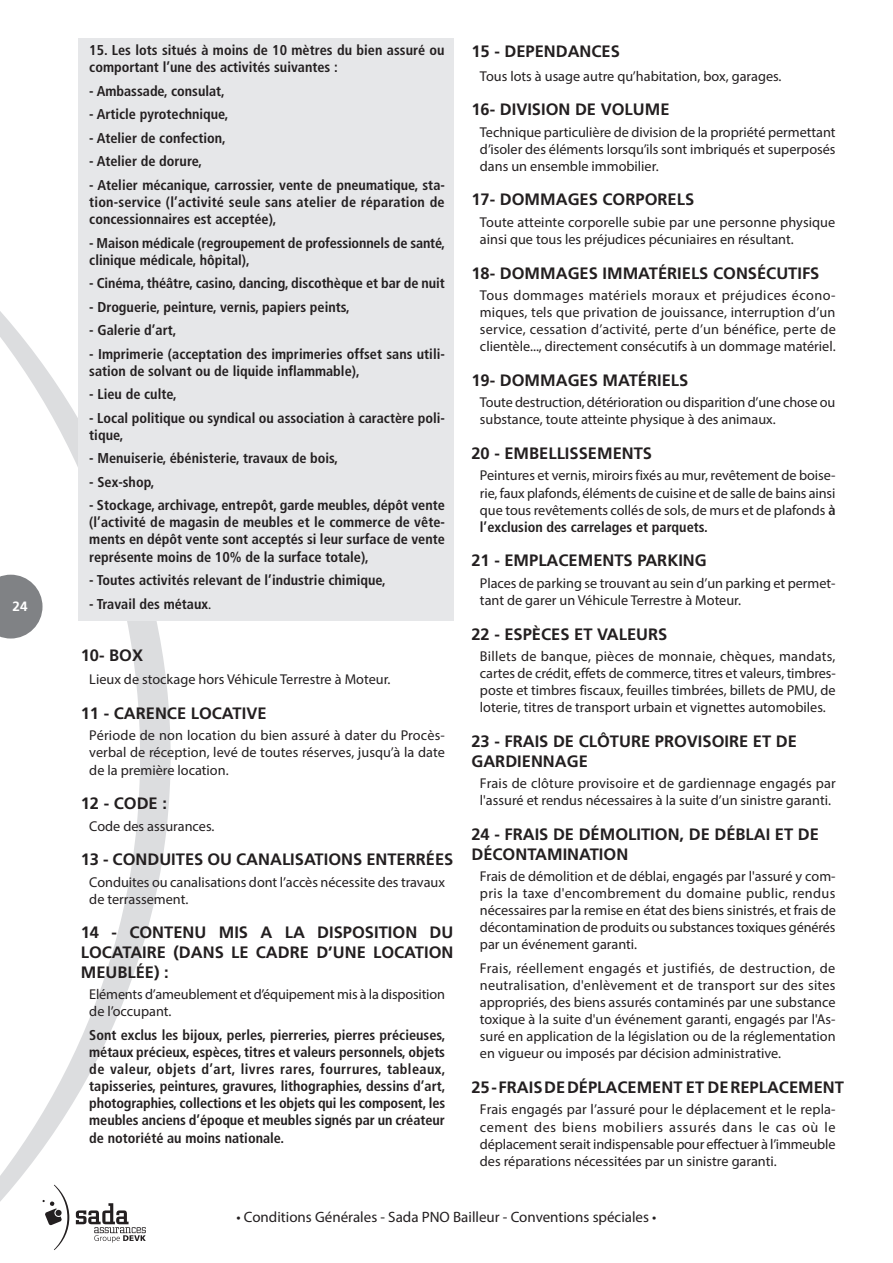
<style>
.page{position:relative;width:893px;height:1263px;background:#fff}
.page>*{position:absolute;margin:0;border:0;box-sizing:border-box;transform-origin:0 0}
.t1{font:700 16.5px/19.8px "Frutiger LT Std";color:#231f20}
.t2{font:15px "Myriad Pro";color:#231f20}
.t3{font:14.25px/17.1px "Myriad Pro";color:#231f20;text-align:justify}
.t4{font:700 condensed 14.25px/17.1px "Frutiger LT Std";color:#231f20}
.t5{font:700 13.5px "Frutiger LT Std";color:#fff}
.s1{font-family:"Myriad Pro";font-weight:400;font-stretch:normal}
.s2{font-family:"Frutiger LT Std";font-weight:700;font-stretch:condensed}
</style>
<div class="page">
<svg style="left:0;top:311px;width:171px;height:939px"></svg>
<div style="left:78px;top:38px;width:375px;height:583px;background:#e6e7e9"></div>
<p class="t5" style="left:13px;top:599px;width:17px">24</p>
<p class="t4" style="left:89px;top:42px;width:357px">15. Les lots situés à moins de 10 mètres du bien assuré ou comportant l’une des activités suivantes :</p>
<p class="t4" style="left:89px;top:82px;width:137px">- Ambassade, consulat,</p>
<p class="t4" style="left:89px;top:106px;width:141px">- Article pyrotechnique,</p>
<p class="t4" style="left:89px;top:129px;width:138px">- Atelier de confection,</p>
<p class="t4" style="left:89px;top:153px;width:114px">- Atelier de dorure,</p>
<p class="t4" style="left:89px;top:176px;width:357px;text-align:justify">- Atelier mécanique, carrossier, vente de pneumatique, sta&shy;tion-service (l’activité seule sans atelier de réparation de concessionnaires est acceptée),</p>
<p class="t4" style="left:89px;top:234px;width:357px">- Maison médicale (regroupement de professionnels de santé, clinique médicale, hôpital),</p>
<p class="t4" style="left:89px;top:275px;width:357px">- Cinéma, théâtre, casino, dancing, discothèque et bar de nuit</p>
<p class="t4" style="left:89px;top:298px;width:262px">- Droguerie, peinture, vernis, papiers peints,</p>
<p class="t4" style="left:89px;top:322px;width:89px">- Galerie d’art,</p>
<p class="t4" style="left:89px;top:345px;width:357px">- Imprimerie (acceptation des imprimeries offset sans utili&shy;sation de solvant ou de liquide inflammable),</p>
<p class="t4" style="left:89px;top:386px;width:89px">- Lieu de culte,</p>
<p class="t4" style="left:89px;top:409px;width:357px">- Local politique ou syndical ou association à caractère poli&shy;tique,</p>
<p class="t4" style="left:89px;top:450px;width:250px">- Menuiserie, ébénisterie, travaux de bois,</p>
<p class="t4" style="left:89px;top:473px;width:67px">- Sex-shop,</p>
<p class="t4" style="left:89px;top:497px;width:357px;text-align:justify">- Stockage, archivage, entrepôt, garde meubles, dépôt vente (l’activité de magasin de meubles et le commerce de vête&shy;ments en dépôt vente sont acceptés si leur surface de vente représente moins de 10% de la surface totale),</p>
<p class="t4" style="left:89px;top:572px;width:298px">- Toutes activités relevant de l’industrie chimique,</p>
<p class="t4" style="left:89px;top:595px;width:123px">- Travail des métaux<span class="s1">.</span></p>
<p class="t1" style="left:81px;top:645px;width:64px">10- BOX</p>
<p class="t3" style="left:89px;top:671px;width:303px">Lieux de stockage hors Véhicule Terrestre à Moteur.</p>
<p class="t1" style="left:81px;top:703px;width:187px">11 - CARENCE LOCATIVE</p>
<p class="t3" style="left:89px;top:727px;width:357px">Période de non location du bien assuré à dater du Procès&shy;verbal de réception, levé de toutes réserves, jusqu’à la date de la première location.</p>
<p class="t1" style="left:81px;top:794px;width:88px">12 - CODE :</p>
<p class="t3" style="left:89px;top:817px;width:127px">Code des assurances.</p>
<p class="t1" style="left:81px;top:850px;width:374px">13 - CONDUITES OU CANALISATIONS ENTERRÉES</p>
<p class="t3" style="left:89px;top:873px;width:357px">Conduites ou canalisations dont l’accès nécessite des travaux de terrassement.</p>
<p class="t1" style="left:81px;top:923px;width:374px;text-align:justify">14 - CONTENU MIS A LA DISPOSITION DU LOCATAIRE (DANS LE CADRE D’UNE LOCATION MEUBLÉE) :</p>
<p class="t3" style="left:89px;top:986px;width:357px">Eléments d’ameublement et d’équipement mis à la disposition de l’occupant.</p>
<p class="t4" style="left:89px;top:1026px;width:358px;text-align:justify">Sont exclus les bijoux, perles, pierreries, pierres précieuses, métaux précieux, espèces, titres et valeurs personnels, objets de valeur, objets d’art, livres rares, fourrures, tableaux, tapisseries, peintures, gravures, lithographies, dessins d’art, photographies, collections et les objets qui les composent, les meubles anciens d’époque et meubles signés par un créateur de notoriété au moins nationale.</p>
<p class="t1" style="left:471px;top:41px;width:150px">15 - DEPENDANCES</p>
<p class="t3" style="left:480px;top:67px;width:303px">Tous lots à usage autre qu’habitation, box, garages.</p>
<p class="t1" style="left:471px;top:100px;width:200px">16- DIVISION DE VOLUME</p>
<p class="t3" style="left:480px;top:123px;width:357px">Technique particulière de division de la propriété permettant d’isoler des éléments lorsqu’ils sont imbriqués et superposés dans un ensemble immobilier.</p>
<p class="t1" style="left:471px;top:190px;width:224px">17- DOMMAGES CORPORELS</p>
<p class="t3" style="left:480px;top:213px;width:357px">Toute atteinte corporelle subie par une personne physique ainsi que tous les préjudices pécuniaires en résultant.</p>
<p class="t1" style="left:471px;top:263px;width:349px">18- DOMMAGES IMMATÉRIELS CONSÉCUTIFS</p>
<p class="t3" style="left:480px;top:286px;width:357px">Tous dommages matériels moraux et préjudices écono&shy;miques, tels que privation de jouissance, interruption d’un service, cessation d’activité, perte d’un bénéfice, perte de clientèle..., directement consécutifs à un dommage matériel.</p>
<p class="t1" style="left:471px;top:370px;width:218px">19- DOMMAGES MATÉRIELS</p>
<p class="t3" style="left:480px;top:394px;width:357px">Toute destruction, détérioration ou disparition d’une chose ou substance, toute atteinte physique à des animaux.</p>
<p class="t1" style="left:471px;top:443px;width:182px">20 - EMBELLISSEMENTS</p>
<p class="t3" style="left:480px;top:467px;width:357px">Peintures et vernis, miroirs fixés au mur, revêtement de boise&shy;rie, faux plafonds, éléments de cuisine et de salle de bains ainsi que tous revêtements collés de sols, de murs et de plafonds <span class="s2">à</span></p>
<p class="t4" style="left:480px;top:518px;width:229px">l’exclusion des carrelages et parquets.</p>
<p class="t1" style="left:471px;top:551px;width:237px">21 - EMPLACEMENTS PARKING</p>
<p class="t3" style="left:480px;top:574px;width:357px">Places de parking se trouvant au sein d’un parking et permet&shy;tant de garer un Véhicule Terrestre à Moteur.</p>
<p class="t1" style="left:471px;top:624px;width:197px">22 - ESPÈCES ET VALEURS</p>
<p class="t3" style="left:480px;top:647px;width:357px">Billets de banque, pièces de monnaie, chèques, mandats, cartes de crédit, effets de commerce, titres et valeurs, timbres&shy;poste et timbres fiscaux, feuilles timbrées, billets de PMU, de loterie, titres de transport urbain et vignettes automobiles.</p>
<p class="t1" style="left:471px;top:731px;width:327px">23 - FRAIS DE CLÔTURE PROVISOIRE ET DE<br>GARDIENNAGE</p>
<p class="t3" style="left:480px;top:774px;width:357px">Frais de clôture provisoire et de gardiennage engagés par l'assuré et rendus nécessaires à la suite d’un sinistre garanti.</p>
<p class="t1" style="left:471px;top:824px;width:349px">24 - FRAIS DE DÉMOLITION, DE DÉBLAI ET DE<br>DÉCONTAMINATION</p>
<p class="t3" style="left:480px;top:867px;width:357px">Frais de démolition et de déblai, engagés par l'assuré y com&shy;pris la taxe d'encombrement du domaine public, rendus nécessaires par la remise en état des biens sinistrés, et frais de décontamination de produits ou substances toxiques générés par un événement garanti.</p>
<p class="t3" style="left:480px;top:959px;width:357px">Frais, réellement engagés et justifiés, de destruction, de neutralisation, d'enlèvement et de transport sur des sites appropriés, des biens assurés contaminés par une substance toxique à la suite d'un événement garanti, engagés par l'As&shy;suré en application de la législation ou de la réglementation en vigueur ou imposés par décision administrative.</p>
<p class="t1" style="left:471px;top:1077px;width:374px">25 - FRAIS DE DÉPLACEMENT ET DE REPLACEMENT</p>
<p class="t3" style="left:480px;top:1101px;width:357px">Frais engagés par l’assuré pour le déplacement et le repla&shy;cement des biens mobiliers assurés dans le cas où le déplacement serait indispensable pour effectuer à l’immeuble des réparations nécessitées par un sinistre garanti.</p>
<p class="t2" style="left:236px;top:1207px;width:422px">• Conditions Générales - Sada PNO Bailleur - Conventions spéciales •</p>
</div>
